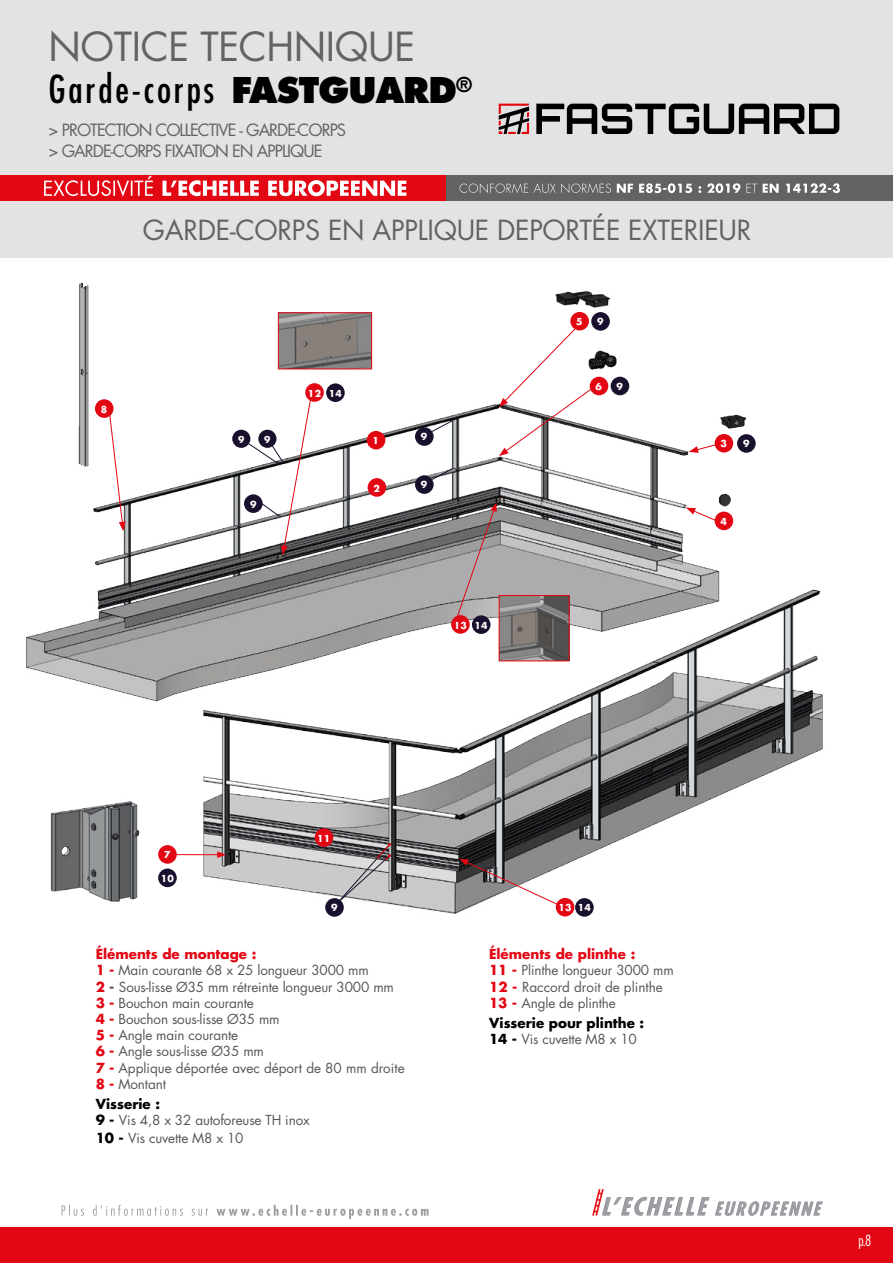
<style>
.page{position:relative;width:893px;height:1263px;background:#fff}
.page>*{position:absolute;margin:0;border:0;box-sizing:border-box;transform-origin:0 0}
.t1{font:39px "Futura Std";letter-spacing:-.01em;color:#646363}
.t2{font:condensed 37.5px "Futura Std";letter-spacing:.075em;color:#000}
.t3{font:27px "Futura Std";letter-spacing:-.01em;color:#646363}
.t4{font:16.5px/21px "Futura Std";letter-spacing:-.06em;color:#646363}
.t5{font:300 condensed 15px "Futura Std";color:#fff}
.t6{font:13.5px/16.2px "Futura Std";letter-spacing:-.01em;color:#575756}
.t7{font:700 13.5px/16.2px "Futura Std";color:#000}
.t8{font:700 9.3px "Futura Std";letter-spacing:.04em;color:#fff}
.t9{font:700 9.15px "Futura Std";color:#fff}
.s1{font-weight:800;font-stretch:normal;font-size:34.5px}
.s2{font-weight:700;color:#e30613}
.s3{font-weight:700}
.s4{font-weight:700;color:#000}
.s5{font-weight:400;color:#575756}
</style>
<div class="page">
<div style="left:0;top:201px;width:893px;height:56px;background:#e3e3e3"></div>
<div style="left:0;top:0;width:893px;height:175px;background:#e3e3e3"></div>
<div style="left:0;top:1227px;width:893px;height:36px;background:#e30613"></div>
<svg style="left:592px;top:1189px;width:231px;height:27px"></svg>
<svg style="left:536px;top:104px;width:303px;height:30px"></svg>
<svg style="left:499px;top:104px;width:30px;height:30px"></svg>
<svg style="left:62px;top:1205px;width:367px;height:14px"></svg>
<div style="left:0;top:175px;width:446px;height:26px;background:#e30613"></div>
<div style="left:446px;top:175px;width:447px;height:26px;background:#646363"></div>
<svg style="left:44px;top:176px;width:362px;height:21px"></svg>
<svg style="left:459px;top:183px;width:381px;height:10px"></svg>
<img style="left:193px;top:589px;width:630px;height:303px">
<img style="left:309px;top:892px;width:266px;height:25px">
<img style="left:26px;top:386px;width:695px;height:318px">
<div style="left:326px;top:383px;width:19px;height:19px;background:#18102c;border-radius:50%"></div>
<div style="left:305px;top:383px;width:19px;height:19px;background:#e30613;border-radius:50%"></div>
<div style="left:591px;top:312px;width:19px;height:19px;background:#18102c;border-radius:50%"></div>
<div style="left:570px;top:312px;width:19px;height:18px;background:#e30613;border-radius:50%"></div>
<div style="left:590px;top:377px;width:18px;height:18px;background:#e30613;border-radius:50%"></div>
<div style="left:611px;top:377px;width:18px;height:18px;background:#18102c;border-radius:50%"></div>
<div style="left:367px;top:431px;width:18px;height:18px;background:#e30613;border-radius:50%"></div>
<div style="left:368px;top:478px;width:18px;height:19px;background:#e30613;border-radius:50%"></div>
<svg style="left:428px;top:468px;width:24px;height:14px"></svg>
<div style="left:415px;top:475px;width:19px;height:19px;background:#18102c;border-radius:50%"></div>
<svg style="left:428px;top:420px;width:24px;height:14px"></svg>
<div style="left:415px;top:427px;width:19px;height:19px;background:#18102c;border-radius:50%"></div>
<div style="left:315px;top:828px;width:18px;height:19px;background:#e30613;border-radius:50%"></div>
<div style="left:325px;top:898px;width:19px;height:19px;background:#18102c;border-radius:50%"></div>
<div style="left:451px;top:615px;width:19px;height:19px;background:#e30613;border-radius:50%"></div>
<div style="left:472px;top:615px;width:18px;height:19px;background:#18102c;border-radius:50%"></div>
<svg style="left:454px;top:502px;width:43px;height:123px;background:#978b8d"></svg>
<svg style="left:459px;top:859px;width:101px;height:47px"></svg>
<div style="left:556px;top:898px;width:18px;height:18px;background:#e30613;border-radius:50%"></div>
<div style="left:575px;top:898px;width:19px;height:19px;background:#18102c;border-radius:50%"></div>
<div style="left:158px;top:845px;width:19px;height:19px;background:#e30613;border-radius:50%"></div>
<hr style="left:171px;top:854px;width:49px;height:1px;background:#e30613">
<svg style="left:217px;top:851px;width:9px;height:7px"></svg>
<div style="left:158px;top:868px;width:19px;height:19px;background:#18102c;border-radius:50%"></div>
<svg style="left:109px;top:412px;width:17px;height:119px"></svg>
<div style="left:95px;top:399px;width:19px;height:19px;background:#e30613;border-radius:50%"></div>
<svg style="left:686px;top:508px;width:30px;height:13px"></svg>
<div style="left:715px;top:512px;width:18px;height:18px;background:#e30613;border-radius:50%"></div>
<svg style="left:689px;top:441px;width:37px;height:12px"></svg>
<div style="left:715px;top:434px;width:18px;height:18px;background:#e30613;border-radius:50%"></div>
<div style="left:737px;top:434px;width:19px;height:19px;background:#18102c;border-radius:50%"></div>
<img style="left:76px;top:283px;width:13px;height:186px">
<img style="left:555px;top:291px;width:56px;height:17px">
<svg style="left:499px;top:322px;width:97px;height:134px"></svg>
<img style="left:585px;top:345px;width:32px;height:27px">
<img style="left:718px;top:413px;width:29px;height:17px">
<img style="left:717px;top:491px;width:14px;height:16px">
<div style="left:232px;top:430px;width:18px;height:18px;background:#18102c;border-radius:50%"></div>
<svg style="left:241px;top:394px;width:71px;height:161px"></svg>
<div style="left:244px;top:494px;width:19px;height:19px;background:#18102c;border-radius:50%"></div>
<img style="left:50px;top:801px;width:90px;height:101px">
<svg style="left:334px;top:843px;width:57px;height:63px;background:#acaaac"></svg>
<img style="left:280px;top:315px;width:84px;height:35px">
<img style="left:280px;top:350px;width:84px;height:17px">
<img style="left:364px;top:315px;width:6px;height:52px">
<div style="left:278px;top:313px;width:94px;height:56px;border:1px solid #e30613"></div>
<img style="left:501px;top:597px;width:66px;height:62px">
<div style="left:499px;top:595px;width:70px;height:66px;border:1px solid #e30613"></div>
<h1 class="t1" style="left:49px;top:22px;width:368px">NOTICE TECHNIQUE</h1>
<h2 class="t2" style="left:49px;top:67px;width:425px">Garde-corps <span class="s1">FASTGUARD</span><sup>®</sup></h2>
<p class="t4" style="left:49px;top:120px;width:299px">&gt; PROTECTION COLLECTIVE - GARDE-CORPS &gt; GARDE-CORPS FIXATION EN APPLIQUE</p>
<h3 class="t3" style="left:143px;top:213px;width:610px">GARDE-CORPS EN APPLIQUE DEPORTÉE EXTERIEUR</h3>
<p class="t8" style="left:101px;top:403px;width:8px">8</p>
<p class="t9" style="left:238px;top:433px;width:8px">9</p>
<p class="t9" style="left:264px;top:433px;width:8px">9</p>
<p class="t8" style="left:250px;top:498px;width:8px">9</p>
<p class="t8" style="left:308px;top:387px;width:36px">12 14</p>
<p class="t8" style="left:421px;top:431px;width:8px">9</p>
<p class="t8" style="left:373px;top:435px;width:8px">1</p>
<p class="t8" style="left:373px;top:482px;width:8px">2</p>
<p class="t8" style="left:421px;top:479px;width:8px">9</p>
<p class="t8" style="left:454px;top:619px;width:35px">13 14</p>
<p class="t8" style="left:576px;top:316px;width:8px">5</p>
<p class="t8" style="left:597px;top:316px;width:8px">9</p>
<p class="t8" style="left:596px;top:380px;width:8px">6</p>
<p class="t8" style="left:617px;top:380px;width:8px">9</p>
<p class="t8" style="left:720px;top:438px;width:8px">3</p>
<p class="t8" style="left:743px;top:438px;width:8px">9</p>
<p class="t8" style="left:720px;top:515px;width:8px">4</p>
<p class="t8" style="left:164px;top:849px;width:8px">7</p>
<p class="t8" style="left:161px;top:872px;width:15px">10</p>
<p class="t8" style="left:317px;top:832px;width:15px">11</p>
<p class="t8" style="left:331px;top:902px;width:8px">9</p>
<p class="t6" style="left:96px;top:946px;width:310px"><span class="s2">Éléments de montage :<br>1 -</span> Main courante 68 x 25 longueur 3000 mm<br><span class="s2">2</span> <span class="s3">-</span> Sous-lisse Ø35 mm rétreinte longueur 3000 mm<br><span class="s2">3 -</span> Bouchon main courante<br><span class="s2">4 -</span> Bouchon sous-lisse Ø35 mm<br><span class="s2">5 -</span> Angle main courante<br><span class="s2">6 -</span> Angle sous-lisse Ø35 mm<br><span class="s2">7 -</span> Applique déportée avec déport de 80 mm droite<br><span class="s2">8 -</span> Montant</p>
<p class="t6" style="left:96px;top:1096px;width:216px"><span class="s4">Visserie :<br>9 -</span> Vis 4,8 x 32 autoforeuse TH inox</p>
<p class="t6" style="left:96px;top:1130px;width:149px"><span class="s4">10 -</span> Vis cuvette M8 x 10</p>
<p class="t8" style="left:558px;top:902px;width:34px">13 14</p>
<p class="t6" style="left:489px;top:946px;width:186px"><span class="s2">Éléments de plinthe :<br>11 -</span> Plinthe longueur 3000 mm<br><span class="s2">12 -</span> Raccord droit de plinthe<br><span class="s2">13 -</span> Angle de plinthe</p>
<p class="t7" style="left:489px;top:1015px;width:157px">Visserie pour plinthe :<br>14 - <span class="s5">Vis cuvette M8 x 10</span></p>
<p class="t5" style="left:858px;top:1232px;width:14px">p.8</p>
</div>
